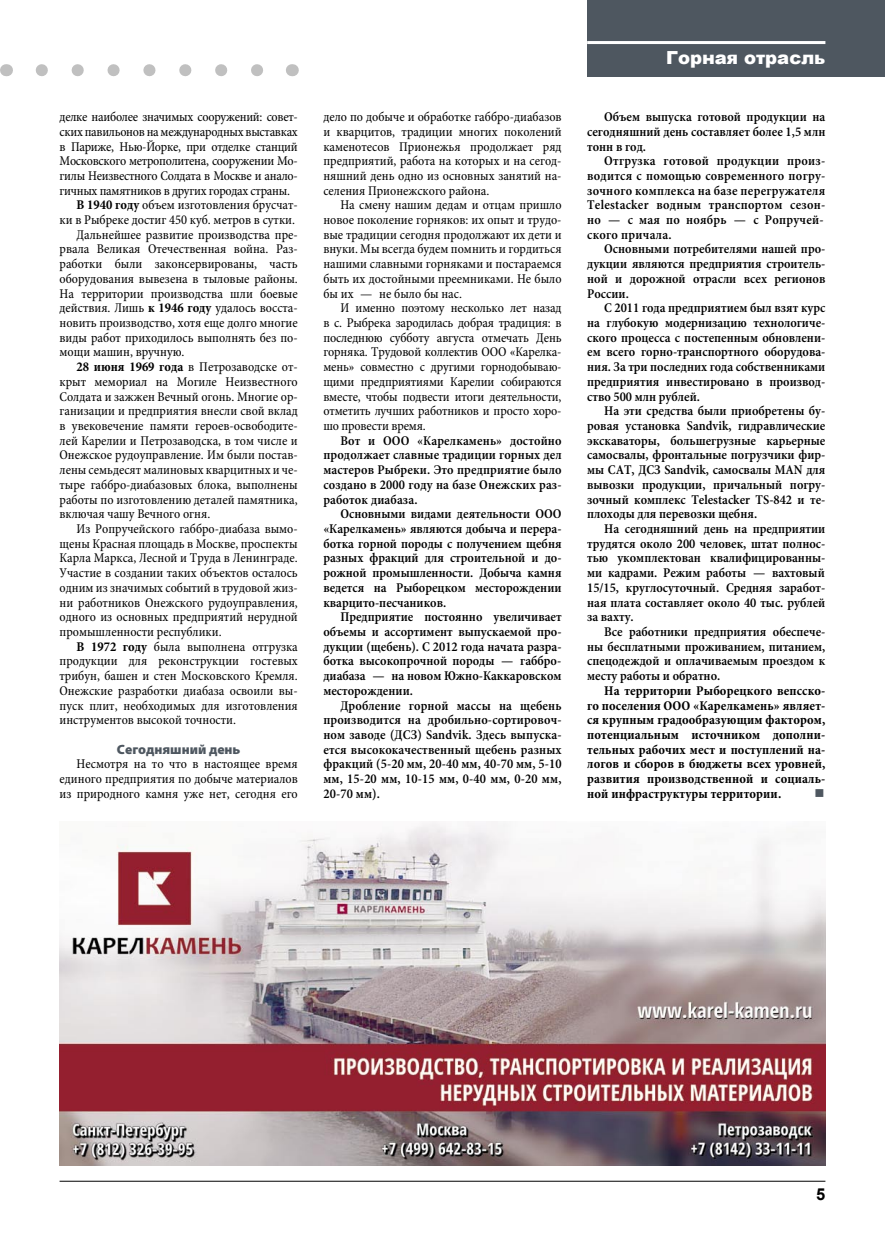
<style>
.page{position:relative;width:885px;height:1234px;background:#fff}
.page>*{position:absolute;margin:0;border:0;box-sizing:border-box;transform-origin:0 0}
.PV_kolontit_ArB-12_right{font:900 18px "Arial";color:#fff}
.t1{font:700 16.5px "Arial";color:#000}
.PV_osn_M-9{font:condensed 13.5px/14.7px "Minion Pro";color:#000;text-align:justify}
.PV_osn_M-9-2{font:600 condensed 13.5px/14.7px "Minion Pro";color:#000;text-align:justify}
.PV_osn_M-9-3{font:700 condensed 13.5px/14.7px "Minion Pro";letter-spacing:.01em;color:#000;text-align:justify}
.PV_osn_M-9-4{font:900 13.5px "Myriad Pro";color:#4e5760}
.PV_osn_M-9-5{font:13.5px "Wingdings";color:#4e5760}
.s1{font-weight:700}
</style>
<div class="page">
<img style="left:60px;top:821px;width:765px;height:344px">
<hr style="left:60px;top:1180px;width:765px;height:1px;background:#000">
<div style="left:587px;top:0;width:297px;height:77px;background:#4e5760"></div>
<hr style="left:587px;top:41px;width:238px;height:3px;background:#fff">
<svg style="left:42px;top:64px;width:221px;height:12px"></svg>
<svg style="left:6px;top:64px;width:1px;height:12px"></svg>
<svg style="left:292px;top:64px;width:1px;height:12px"></svg>
<p class="PV_osn_M-9" style="left:60px;top:110px;width:240px">делке наиболее значимых сооружений: совет&shy;ских павильонов на международных выставках в Париже, Нью-Йорке, при отделке станций Московского метрополитена, сооружении Мо&shy;гилы Неизвестного Солдата в Москве и анало&shy;гичных памятников в других городах страны.</p>
<p class="PV_osn_M-9" style="left:60px;top:198px;width:240px;text-align:right"><span class="s1">В 1940 году</span> объем изготовления брусчат-<br>ки в Рыбреке достиг 450 куб. метров в сутки.</p>
<p class="PV_osn_M-9" style="left:60px;top:227px;width:240px;text-indent:17px">Дальнейшее развитие производства пре&shy;рвала Великая Отечественная война. Раз&shy;работки были законсервированы, часть оборудования вывезена в тыловые районы.<br>На территории производства шли боевые действия. Лишь <span class="s1">к 1946 году</span> удалось восста&shy;новить производство, хотя еще долго многие виды работ приходилось выполнять без по&shy;мощи машин, вручную.</p>
<p class="PV_osn_M-9" style="left:60px;top:360px;width:240px;text-indent:17px"><span class="s1">28 июня 1969 года</span> в Петрозаводске от&shy;крыт мемориал на Могиле Неизвестного Солдата и зажжен Вечный огонь. Многие ор&shy;ганизации и предприятия внесли свой вклад в увековечение памяти героев-освободите&shy;лей Карелии и Петрозаводска, в том числе и Онежское рудоуправление. Им были постав&shy;лены семьдесят малиновых кварцитных и че&shy;тыре габбро-диабазовых блока, выполнены работы по изготовлению деталей памятника, включая чашу Вечного огня.</p>
<p class="PV_osn_M-9" style="left:60px;top:521px;width:240px;text-indent:17px">Из Ропручейского габбро-диабаза вымо&shy;щены Красная площадь в Москве, проспекты Карла Маркса, Лесной и Труда в Ленинграде.<br>Участие в создании таких объектов осталось одним из значимых событий в трудовой жиз&shy;ни работников Онежского рудоуправления, одного из основных предприятий нерудной промышленности республики.</p>
<p class="PV_osn_M-9" style="left:60px;top:639px;width:240px;text-indent:17px"><span class="s1">В 1972 году</span> была выполнена отгрузка продукции для реконструкции гостевых трибун, башен и стен Московского Кремля.<br>Онежские разработки диабаза освоили вы&shy;пуск плит, необходимых для изготовления инструментов высокой точности.</p>
<p class="PV_osn_M-9-4" style="left:117px;top:741px;width:125px">Сегодняшний день</p>
<p class="PV_osn_M-9" style="left:60px;top:757px;width:240px;text-indent:17px">Несмотря на то что в настоящее время единого предприятия по добыче материалов из природного камня уже нет, сегодня его</p>
<p class="PV_osn_M-9" style="left:323px;top:110px;width:240px">дело по добыче и обработке габбро-диабазов и кварцитов, традиции многих поколений каменотесов Прионежья продолжает ряд предприятий, работа на которых и на сегод&shy;няшний день одно из основных занятий на&shy;селения Прионежского района.</p>
<p class="PV_osn_M-9" style="left:323px;top:198px;width:240px;text-indent:17px">На смену нашим дедам и отцам пришло новое поколение горняков: их опыт и трудо&shy;вые традиции сегодня продолжают их дети и внуки. Мы всегда будем помнить и гордиться нашими славными горняками и постараемся быть их достойными преемниками. Не было бы их — не было бы нас.</p>
<p class="PV_osn_M-9" style="left:323px;top:301px;width:240px;text-indent:17px">И именно поэтому несколько лет назад в с. Рыбрека зародилась добрая традиция: в последнюю субботу августа отмечать День горняка. Трудовой коллектив ООО «Карелка&shy;мень» совместно с другими горнодобываю&shy;щими предприятиями Карелии собираются вместе, чтобы подвести итоги деятельности, отметить лучших работников и просто хоро&shy;шо провести время.</p>
<p class="PV_osn_M-9-2" style="left:323px;top:433px;width:240px;text-indent:17px">Вот и ООО «Карелкамень» достойно продолжает славные традиции горных дел мастеров Рыбреки. Это предприятие было создано в 2000 году на базе Онежских раз&shy;работок диабаза.</p>
<p class="PV_osn_M-9-2" style="left:323px;top:507px;width:240px;text-indent:17px">Основными видами деятельности ООО «Карелкамень» являются добыча и перера&shy;ботка горной породы с получением щебня разных фракций для строительной и до&shy;рожной промышленности. Добыча камня ведется на Рыборецком месторождении кварцито-песчаников.</p>
<p class="PV_osn_M-9-2" style="left:323px;top:610px;width:240px;text-indent:17px">Предприятие постоянно увеличивает объемы и ассортимент выпускаемой про&shy;дукции (щебень). С 2012 года начата разра&shy;ботка высокопрочной породы — габбро&shy;диабаза — на новом Южно-Каккаровском месторождении.</p>
<p class="PV_osn_M-9-2" style="left:323px;top:698px;width:240px;text-indent:17px">Дробление горной массы на щебень производится на дробильно-сортировоч&shy;ном заводе (ДСЗ) Sandvik. Здесь выпуска&shy;ется высококачественный щебень разных фракций (5-20 мм, 20-40 мм, 40-70 мм, 5-10 мм, 15-20 мм, 10-15 мм, 0-40 мм, 0-20 мм, 20-70 мм).</p>
<p class="PV_kolontit_ArB-12_right" style="left:666px;top:44px;width:161px">Горная отрасль</p>
<p class="PV_osn_M-9-2" style="left:587px;top:110px;width:240px;text-indent:17px">Объем выпуска готовой продукции на сегодняшний день составляет более 1,5 млн тонн в год.</p>
<p class="PV_osn_M-9-2" style="left:587px;top:154px;width:240px;text-indent:17px">Отгрузка готовой продукции произ&shy;водится с помощью современного погру&shy;зочного комплекса на базе перегружателя Telestacker водным транспортом сезон&shy;но — с мая по ноябрь — с Ропручей&shy;ского причала.</p>
<p class="PV_osn_M-9-2" style="left:587px;top:242px;width:240px;text-indent:17px">Основными потребителями нашей про&shy;дукции являются предприятия строитель&shy;ной и дорожной отрасли всех регионов России.</p>
<p class="PV_osn_M-9-2" style="left:587px;top:301px;width:240px;text-indent:17px">С 2011 года предприятием был взят курс на глубокую модернизацию технологиче&shy;ского процесса с постепенным обновлени&shy;ем всего горно-транспортного оборудова&shy;ния. За три последних года собственниками предприятия инвестировано в производ&shy;ство 500 млн рублей.</p>
<p class="PV_osn_M-9-2" style="left:587px;top:404px;width:240px;text-indent:17px">На эти средства были приобретены бу&shy;ровая установка Sandvik, гидравлические экскаваторы, большегрузные карьерные самосвалы, фронтальные погрузчики фир&shy;мы САТ, ДСЗ Sandvik, самосвалы MAN для вывозки продукции, причальный погру&shy;зочный комплекс Telestacker TS-842 и те&shy;плоходы для перевозки щебня.</p>
<p class="PV_osn_M-9-2" style="left:587px;top:521px;width:240px;text-indent:17px">На сегодняшний день на предприятии трудятся около 200 человек, штат полнос&shy;тью укомплектован квалифицированны&shy;ми кадрами. Режим работы — вахтовый 15/15, круглосуточный. Средняя заработ&shy;ная плата составляет около 40 тыс. рублей за вахту.</p>
<p class="PV_osn_M-9-2" style="left:587px;top:624px;width:240px;text-indent:17px">Все работники предприятия обеспече&shy;ны бесплатными проживанием, питанием, спецодеждой и оплачиваемым проездом к месту работы и обратно.</p>
<p class="PV_osn_M-9-3" style="left:587px;top:683px;width:240px;text-indent:17px">На территории Рыборецкого вепсско&shy;го поселения ООО «Карелкамень» являет&shy;ся крупным градообразующим фактором, потенциальным источником дополни&shy;тельных рабочих мест и поступлений на&shy;логов и сборов в бюджеты всех уровней, развития производственной и социаль&shy;ной инфраструктуры территории.</p>
<p class="PV_osn_M-9-5" style="left:814px;top:785px;width:12px">■</p>
<p class="t1" style="left:816px;top:1182px;width:11px">5</p>
</div>
